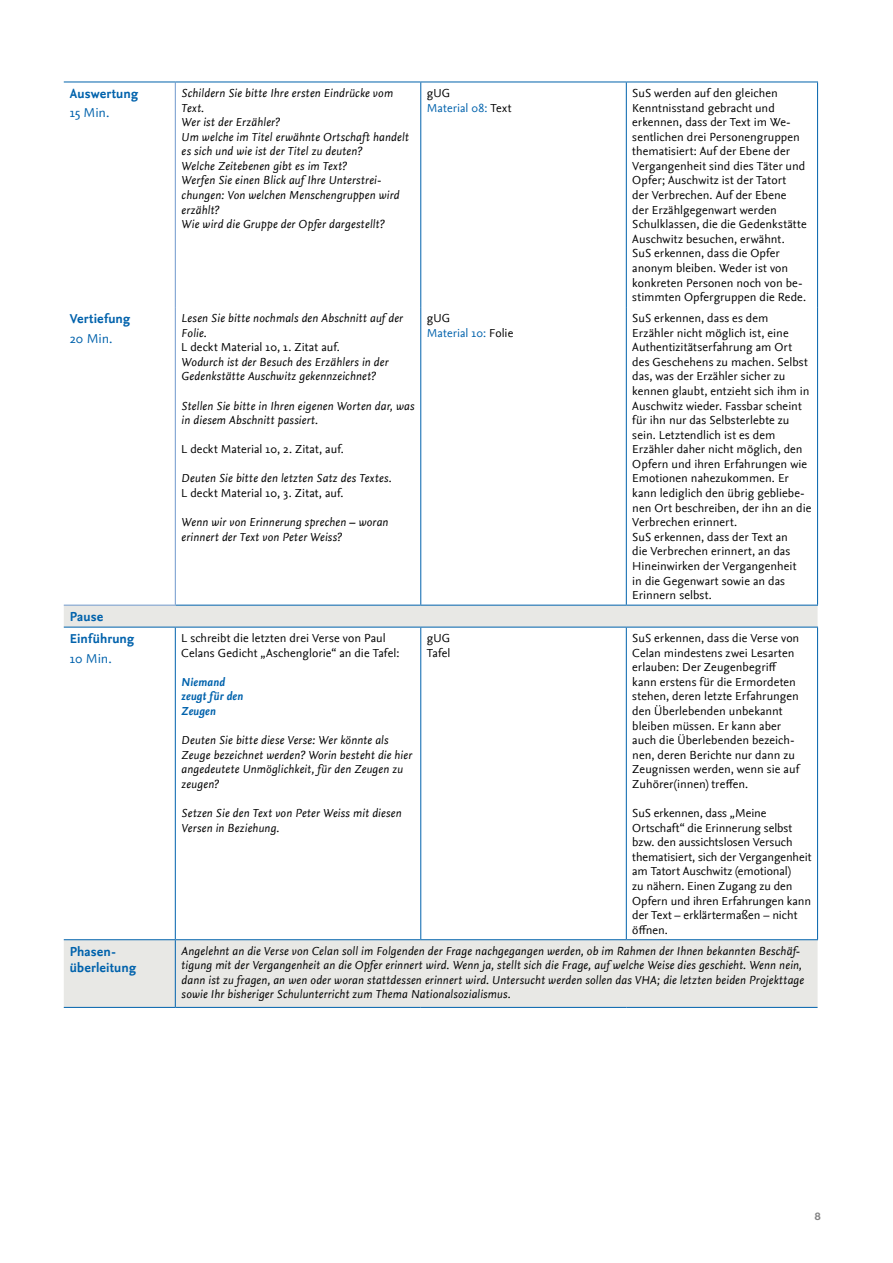
<style>
.page{position:relative;width:893px;height:1263px;background:#fff}
.page>*{position:absolute;margin:0;border:0;box-sizing:border-box;transform-origin:0 0}
.t1{font:700 13.5px/22px "Nexus Sans";letter-spacing:.01em;color:#0062ac}
.t2{font:13.5px "Nexus Sans";letter-spacing:-.005em;color:#0062ac}
.t3{font:12.15px/14.5px "Nexus Sans";letter-spacing:.005em;color:#000}
.t4{font:italic 12.15px/14.5px "Nexus Sans";letter-spacing:.015em;color:#000}
.t5{font:12.15px/14.5px "Nexus Sans";letter-spacing:.01em;color:#0062ac}
.t6{font:italic 700 12.15px/14.5px "Nexus Sans";letter-spacing:.01em;color:#0062ac}
.t7{font:700 10.5px "Helvetica Neue LT Std";color:#818182}
.s1{color:#000}
</style>
<div class="page">
<svg style="left:64px;top:606px;width:754px;height:401px"></svg>
<hr style="left:64px;top:82px;width:111px;height:1px;background:#0062ac">
<hr style="left:175px;top:82px;width:1px;height:225px;background:#7099cc">
<hr style="left:175px;top:82px;width:246px;height:1px;background:#0062ac">
<hr style="left:420px;top:82px;width:1px;height:225px;background:#0062ac">
<hr style="left:421px;top:82px;width:205px;height:1px;background:#0062ac">
<hr style="left:626px;top:82px;width:1px;height:225px;background:#0062ac">
<hr style="left:626px;top:82px;width:192px;height:1px;background:#0062ac">
<hr style="left:817px;top:82px;width:1px;height:225px;background:#0062ac">
<hr style="left:175px;top:307px;width:1px;height:298px;background:#7099cc">
<hr style="left:420px;top:307px;width:1px;height:298px;background:#0062ac">
<hr style="left:626px;top:307px;width:1px;height:298px;background:#0062ac">
<hr style="left:817px;top:307px;width:1px;height:298px;background:#0062ac">
<hr style="left:64px;top:605px;width:112px;height:1px;background:#7099cc">
<hr style="left:176px;top:605px;width:245px;height:1px;background:#0062ac">
<hr style="left:421px;top:605px;width:205px;height:1px;background:#0062ac">
<hr style="left:626px;top:605px;width:192px;height:1px;background:#0062ac">
<hr style="left:64px;top:627px;width:111px;height:1px;background:#0062ac">
<hr style="left:175px;top:627px;width:1px;height:312px;background:#0062ac">
<hr style="left:175px;top:627px;width:246px;height:1px;background:#0062ac">
<hr style="left:420px;top:627px;width:1px;height:312px;background:#0062ac">
<hr style="left:421px;top:627px;width:205px;height:1px;background:#0062ac">
<hr style="left:626px;top:627px;width:1px;height:312px;background:#0062ac">
<hr style="left:626px;top:627px;width:192px;height:1px;background:#0062ac">
<hr style="left:817px;top:627px;width:1px;height:312px;background:#0062ac">
<hr style="left:64px;top:939px;width:111px;height:1px;background:#0062ac">
<hr style="left:175px;top:940px;width:1px;height:67px;background:#0062ac">
<hr style="left:175px;top:939px;width:246px;height:1px;background:#0062ac">
<hr style="left:421px;top:939px;width:205px;height:1px;background:#0062ac">
<hr style="left:626px;top:939px;width:192px;height:1px;background:#0062ac">
<hr style="left:64px;top:1007px;width:111px;height:1px;background:#0062ac">
<hr style="left:175px;top:1007px;width:246px;height:1px;background:#0062ac">
<hr style="left:421px;top:1007px;width:205px;height:1px;background:#0062ac">
<hr style="left:626px;top:1007px;width:192px;height:1px;background:#0062ac">
<p class="t1" style="left:70px;top:83px;width:70px">Auswertung</p>
<p class="t2" style="left:70px;top:105px;width:41px">15 Min.</p>
<p class="t1" style="left:70px;top:308px;width:62px">Vertiefung</p>
<p class="t2" style="left:70px;top:330px;width:44px">20 Min.</p>
<p class="t1" style="left:70px;top:606px;width:66px">Pause<br>Einführung</p>
<p class="t2" style="left:70px;top:650px;width:43px">10 Min.</p>
<p class="t4" style="left:181px;top:86px;width:229px">Schildern Sie bitte Ihre ersten Eindrücke vom Text.<br>Wer ist der Erzähler?<br>Um welche im Titel erwähnte Ortschaft handelt es sich und wie ist der Titel zu deuten?<br>Welche Zeitebenen gibt es im Text?<br>Werfen Sie einen Blick auf Ihre Unterstrei&shy;chungen: Von welchen Menschengruppen wird erzählt?<br>Wie wird die Gruppe der Opfer dargestellt?</p>
<p class="t5" style="left:427px;top:86px;width:86px"><span class="s1">gUG<br></span>Material 08: <span class="s1">Text</span></p>
<p class="t3" style="left:632px;top:86px;width:176px">SuS werden auf den gleichen<br>Kenntnisstand gebracht und erkennen, dass der Text im We&shy;sentlichen drei Personengruppen thematisiert: Auf der Ebene der<br>Vergangenheit sind dies Täter und<br>Opfer; Auschwitz ist der Tatort<br>der Verbrechen. Auf der Ebene<br>der Erzählgegenwart werden<br>Schulklassen, die die Gedenkstätte<br>Auschwitz besuchen, erwähnt.<br>SuS erkennen, dass die Opfer anonym bleiben. Weder ist von konkreten Personen noch von be&shy;stimmten Opfergruppen die Rede.</p>
<p class="t4" style="left:181px;top:311px;width:223px">Lesen Sie bitte nochmals den Abschnitt auf der<br>Folie.</p>
<p class="t3" style="left:181px;top:340px;width:160px">L deckt Material 10, 1. Zitat auf.</p>
<p class="t4" style="left:181px;top:355px;width:209px">Wodurch ist der Besuch des Erzählers in der<br>Gedenkstätte Auschwitz gekennzeichnet?</p>
<p class="t4" style="left:181px;top:399px;width:235px">Stellen Sie bitte in Ihren eigenen Worten dar, was in diesem Abschnitt passiert.</p>
<p class="t3" style="left:181px;top:442px;width:164px">L deckt Material 10, 2. Zitat, auf.</p>
<p class="t4" style="left:181px;top:471px;width:212px">Deuten Sie bitte den letzten Satz des Textes.</p>
<p class="t3" style="left:181px;top:486px;width:164px">L deckt Material 10, 3. Zitat, auf.</p>
<p class="t4" style="left:181px;top:515px;width:208px">Wenn wir von Erinnerung sprechen – woran erinnert der Text von Peter Weiss?</p>
<p class="t5" style="left:427px;top:311px;width:88px"><span class="s1">gUG<br></span>Material 10: <span class="s1">Folie</span></p>
<p class="t3" style="left:632px;top:311px;width:181px">SuS erkennen, dass es dem<br>Erzähler nicht möglich ist, eine<br>Authentizitätserfahrung am Ort des Geschehens zu machen. Selbst das, was der Erzähler sicher zu kennen glaubt, entzieht sich ihm in<br>Auschwitz wieder. Fassbar scheint für ihn nur das Selbsterlebte zu sein. Letztendlich ist es dem<br>Erzähler daher nicht möglich, den<br>Opfern und ihren Erfahrungen wie<br>Emotionen nahezukommen. Er kann lediglich den übrig gebliebe&shy;nen Ort beschreiben, der ihn an die<br>Verbrechen erinnert.<br>SuS erkennen, dass der Text an<br>die Verbrechen erinnert, an das<br>Hineinwirken der Vergangenheit<br>in die Gegenwart sowie an das<br>Erinnern selbst.</p>
<p class="t3" style="left:181px;top:631px;width:220px">L schreibt die letzten drei Verse von Paul<br>Celans Gedicht „Aschenglorie“ an die Tafel:</p>
<p class="t6" style="left:181px;top:675px;width:63px">Niemand zeugt für den<br>Zeugen</p>
<p class="t4" style="left:181px;top:733px;width:232px">Deuten Sie bitte diese Verse: Wer könnte als Zeuge bezeichnet werden? Worin besteht die hier angedeutete Unmöglichkeit, für den Zeugen zu zeugen?</p>
<p class="t4" style="left:181px;top:806px;width:222px">Setzen Sie den Text von Peter Weiss mit diesen<br>Versen in Beziehung.</p>
<p class="t3" style="left:427px;top:631px;width:25px">gUG<br>Tafel</p>
<p class="t3" style="left:632px;top:631px;width:168px">SuS erkennen, dass die Verse von<br>Celan mindestens zwei Lesarten erlauben: Der Zeugenbegriff kann erstens für die Ermordeten stehen, deren letzte Erfahrungen den Überlebenden unbekannt bleiben müssen. Er kann aber auch die Überlebenden bezeich&shy;nen, deren Berichte nur dann zu<br>Zeugnissen werden, wenn sie auf<br>Zuhörer(innen) treffen.</p>
<p class="t3" style="left:632px;top:806px;width:181px">SuS erkennen, dass „Meine<br>Ortschaft“ die Erinnerung selbst bzw. den aussichtslosen Versuch thematisiert, sich der Vergangenheit am Tatort Auschwitz (emotional)<br>zu nähern. Einen Zugang zu den<br>Opfern und ihren Erfahrungen kann der Text – erklärtermaßen – nicht öffnen.</p>
<p class="t1" style="left:70px;top:943px;width:68px;line-height:16.2px">Phasen&shy;überleitung</p>
<p class="t4" style="left:181px;top:944px;width:624px">Angelehnt an die Verse von Celan soll im Folgenden der Frage nachgegangen werden, ob im Rahmen der Ihnen bekannten Beschäf&shy;tigung mit der Vergangenheit an die Opfer erinnert wird. Wenn ja, stellt sich die Frage, auf welche Weise dies geschieht. Wenn nein, dann ist zu fragen, an wen oder woran stattdessen erinnert wird. Untersucht werden sollen das VHA; die letzten beiden Projekttage sowie Ihr bisheriger Schulunterricht zum Thema Nationalsozialismus.</p>
<p class="t7" style="left:815px;top:1210px;width:7px">8</p>
</div>
